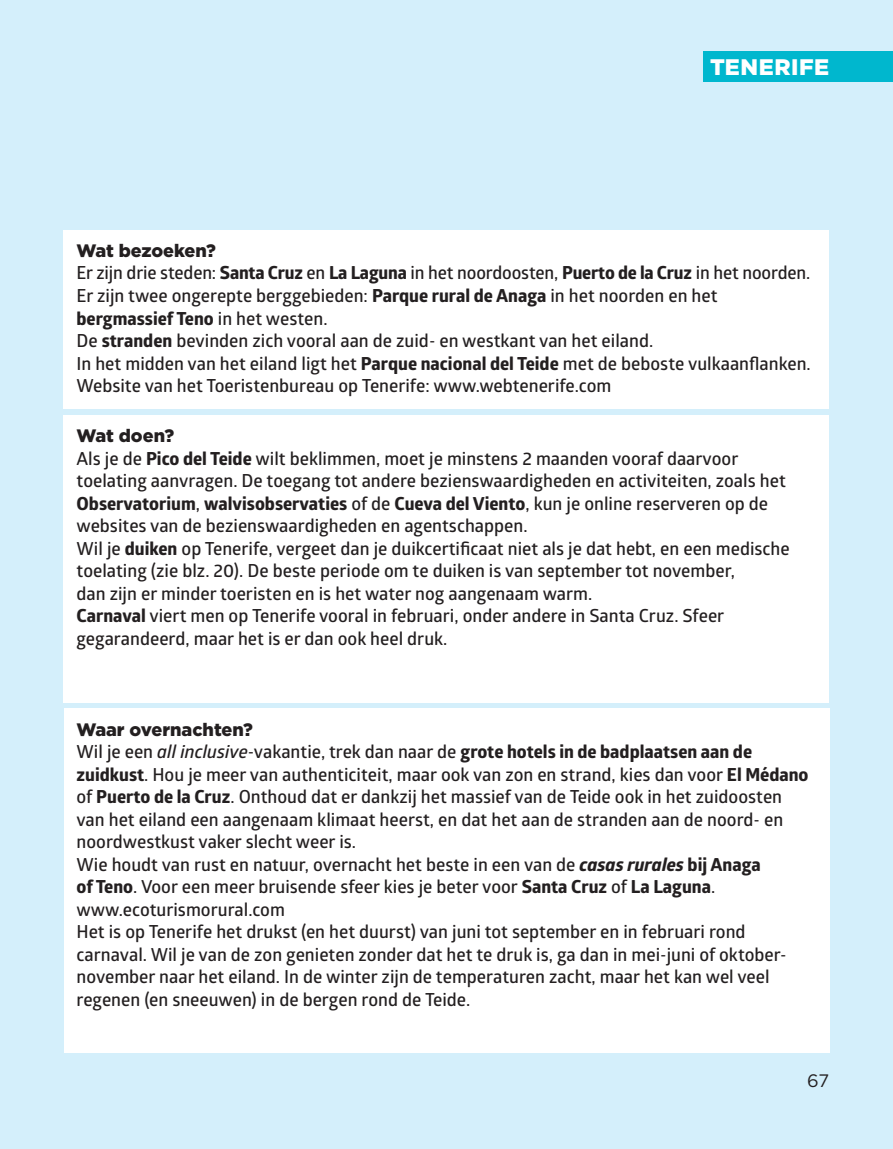
<style>
.page{position:relative;width:893px;height:1149px;background:#fff}
.page>*{position:absolute;margin:0;border:0;box-sizing:border-box;transform-origin:0 0}
.t1{font:900 22.5px "Gotham";letter-spacing:.02em;color:#fff}
.t2{font:600 18px/22.5px "Glober";color:#231f20}
.t3{font:700 18px "Globerx";color:#231f20}
.t4{font:900 18px "Gotham";color:#231f20}
.t5{font:18px "Gotham";color:#231f20}
.s1{font-family:"Globerx";font-weight:700}
.s2{font-family:"Glober";font-weight:600}
.s3{font-style:italic}
.s4{font-weight:800;font-style:italic}
</style>
<div class="page">
<div style="left:0;top:0;width:893px;height:1148px;background:#d4effb"></div>
<div style="left:64px;top:230px;width:765px;height:178px;background:#fff"></div>
<div style="left:64px;top:708px;width:765px;height:344px;background:#fff"></div>
<div style="left:64px;top:415px;width:765px;height:287px;background:#fff"></div>
<div style="left:704px;top:51px;width:189px;height:31px;background:#00b7ce"></div>
<p class="t1" style="left:710px;top:52px;width:121px">TENERIFE</p>
<p class="t4" style="left:77px;top:238px;width:141px">Wat bezoeken?</p>
<p class="t2" style="left:77px;top:261px;width:735px">Er zijn drie steden: <span class="s1">Santa Cruz</span> en <span class="s1">La Laguna</span> in het noordoosten, <span class="s1">Puerto de la Cruz</span> in het noorden.<br>Er zijn twee ongerepte berggebieden: <span class="s1">Parque rural de Anaga</span> in het noorden en het</p>
<p class="t3" style="left:77px;top:305px;width:253px">bergmassief Teno <span class="s2">in het westen.</span></p>
<p class="t2" style="left:77px;top:329px;width:736px">De <span class="s1">stranden</span> bevinden zich vooral aan de zuid- en westkant van het eiland.<br>In het midden van het eiland ligt het <span class="s1">Parque nacional del Teide</span> met de beboste vulkaanflanken.<br>Website van het Toeristenbureau op Tenerife: www.webtenerife.com</p>
<p class="t4" style="left:77px;top:423px;width:99px">Wat doen?</p>
<p class="t2" style="left:77px;top:446px;width:711px">Als je de <span class="s1">Pico del Teide</span> wilt beklimmen, moet je minstens 2 maanden vooraf daarvoor toelating aanvragen. De toegang tot andere bezienswaardigheden en activiteiten, zoals het</p>
<p class="t3" style="left:77px;top:490px;width:693px">Observatorium<span class="s2">,</span> walvisobservaties <span class="s2">of de</span> Cueva del Viento<span class="s2">, kun je online reserveren op de</span></p>
<p class="t2" style="left:77px;top:514px;width:715px">websites van de bezienswaardigheden en agentschappen.<br>Wil je <span class="s1">duiken</span> op Tenerife, vergeet dan je duikcertificaat niet als je dat hebt, en een medische toelating (zie blz. 20). De beste periode om te duiken is van september tot november,<br>dan zijn er minder toeristen en is het water nog aangenaam warm.<br><span class="s1">Carnaval</span> viert men op Tenerife vooral in februari, onder andere in Santa Cruz. Sfeer gegarandeerd, maar het is er dan ook heel druk.</p>
<p class="t4" style="left:77px;top:716px;width:178px">Waar overnachten?</p>
<p class="t2" style="left:77px;top:739px;width:734px">Wil je een <span class="s3">all inclusive</span>-vakantie, trek dan naar de <span class="s1">grote hotels in de badplaatsen aan de zuidkust</span>. Hou je meer van authenticiteit, maar ook van zon en strand, kies dan voor <span class="s1">El Médano </span>of <span class="s1">Puerto de la Cruz</span>. Onthoud dat er dankzij het massief van de Teide ook in het zuidoosten van het eiland een aangenaam klimaat heerst, en dat het aan de stranden aan de noord- en noordwestkust vaker slecht weer is.<br>Wie houdt van rust en natuur, overnacht het beste in een van de <span class="s4">casas rurales</span> <span class="s1">bij Anaga<br>of Teno</span>. Voor een meer bruisende sfeer kies je beter voor <span class="s1">Santa Cruz</span> of <span class="s1">La Laguna</span>. www.ecoturismorural.com<br>Het is op Tenerife het drukst (en het duurst) van juni tot september en in februari rond carnaval. Wil je van de zon genieten zonder dat het te druk is, ga dan in mei-juni of oktober&shy;november naar het eiland. In de winter zijn de temperaturen zacht, maar het kan wel veel regenen (en sneeuwen) in de bergen rond de Teide.</p>
<p class="t5" style="left:807px;top:1068px;width:23px">67</p>
</div>
